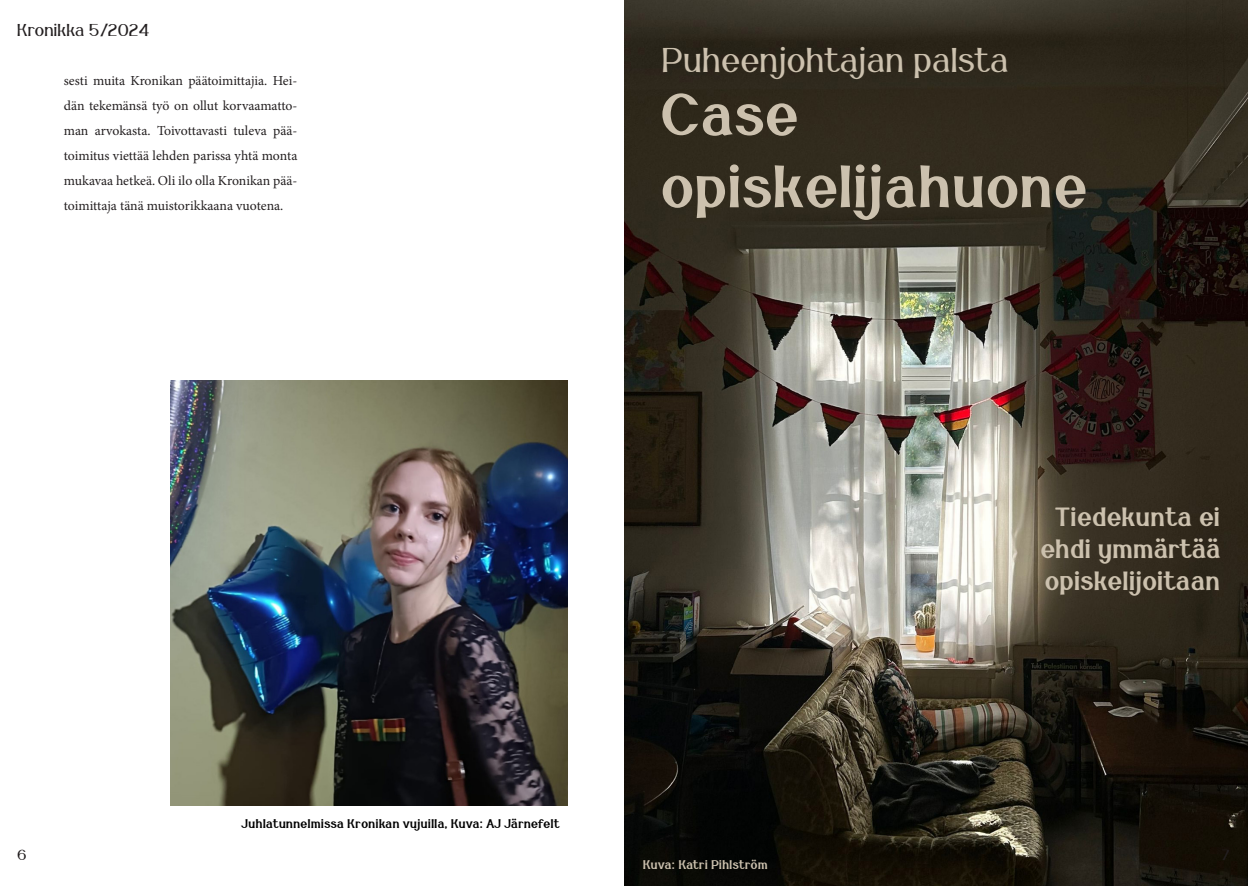
<style>
.page{position:relative;width:1248px;height:886px;background:#fff}
.page>*{position:absolute;margin:0;border:0;box-sizing:border-box;transform-origin:0 0}
.t1{font:700 60px "Dudka";color:#ccc1ae}
.t2{font:35px "Dudka";color:#ccc1ae}
.t3{font:700 26.25px/31.5px "Dudka";color:#ccc1ae}
.t4{font:17.5px "Dudka";color:#231f20}
.t5{font:15px "Dudka";color:#231f20}
.t6{font:13.75px/25px "Minion Pro";letter-spacing:-.005em;color:#231f20;text-align:justify}
.t7{font:700 12.5px "Dudka";letter-spacing:.01em;color:#000}
.t8{font:700 12.5px "Dudka";letter-spacing:.01em;color:#ccc1ae}
</style>
<div class="page">
<img style="left:624px;top:0;width:623px;height:886px">
<img style="left:170px;top:380px;width:397px;height:425px">
<p class="t4" style="left:18px;top:19px;width:134px">Kronikka 5/2024</p>
<p class="t6" style="left:64px;top:68px;width:235px">sesti muita Kronikan päätoimittajia. Hei&shy;dän tekemänsä työ on ollut korvaamatto&shy;man arvokasta. Toivottavasti tuleva pää&shy;toimitus viettää lehden parissa yhtä monta mukavaa hetkeä. Oli ilo olla Kronikan pää&shy;toimittaja tänä muistorikkaana vuotena.</p>
<p class="t2" style="left:663px;top:39px;width:348px">Puheenjohtajan palsta</p>
<p class="t1" style="left:663px;top:79px;width:139px">Case</p>
<p class="t1" style="left:663px;top:151px;width:428px">opiskelijahuone</p>
<p class="t7" style="left:242px;top:816px;width:319px">Juhlatunnelmissa Kronikan vujuilla, Kuva: AJ Järnefelt</p>
<p class="t3" style="left:1056px;top:501px;width:166px">Tiedekunta ei</p>
<p class="t3" style="left:1041px;top:533px;width:181px">ehdi ymmärtää opiskelijoitaan</p>
<p class="t5" style="left:18px;top:845px;width:11px">6</p>
<p class="t5" style="left:1221px;top:845px;width:10px">7</p>
<p class="t8" style="left:643px;top:857px;width:126px">Kuva: Katri Pihlström</p>
</div>
